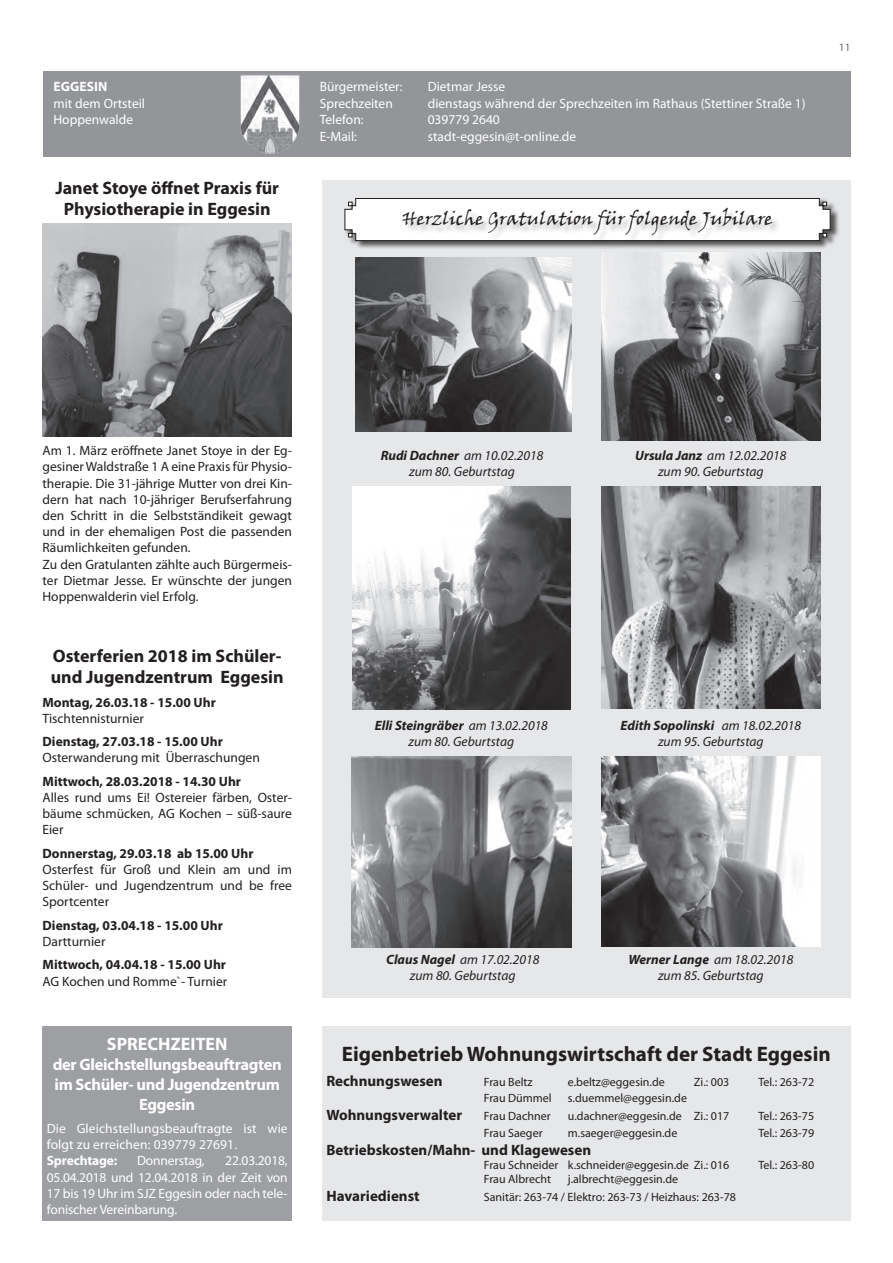
<style>
.page{position:relative;width:893px;height:1263px;background:#fff}
.page>*{position:absolute;margin:0;border:0;box-sizing:border-box;transform-origin:0 0}
.t1{font:700 21px "Myriad Pro";color:#231f20}
.t2{font:18.45px "Viner Hand ITC";color:#231f20}
.t3{font:700 18px/21.6px "Myriad Pro";color:#231f20}
.t4{font:700 18px "Myriad Pro";color:#fff}
.t5{font:700 16.5px/19.8px "Myriad Pro";letter-spacing:-.02em;color:#fff;text-align:center}
.t6{font:700 15px "Myriad Pro";color:#231f20}
.t7{font:13.5px/16.2px "Myriad Pro";color:#231f20;text-align:justify}
.t8{font:13.5px/16.2px "Myriad Pro";color:#fff}
.t9{font:italic 13.5px "Myriad Pro";color:#231f20}
.t10{font:700 13.5px "Myriad Pro";color:#231f20}
.t11{font:italic 700 13.5px "Myriad Pro";color:#231f20}
.t12{font:700 13.5px "Myriad Pro";letter-spacing:-.01em;color:#fff}
.t13{font:12px "Myriad Pro";color:#231f20}
.t14{font:11.25px "Myriad Pro";color:#6c6d70}
.s1{font-weight:700}
.s2{font-weight:400}
</style>
<div class="page">
<div style="left:322px;top:180px;width:528px;height:817px;background:#e6e7e9"></div>
<div style="left:344px;top:198px;width:495px;height:52px;background:#231f20;opacity:.75"></div>
<svg style="left:344px;top:198px;width:487px;height:44px;background:#e7e6e6"></svg>
<div style="left:403px;top:208px;width:378px;height:36px;background:#231f20;opacity:.3"></div>
<div style="left:43px;top:73px;width:808px;height:84px;background:#939598"></div>
<img style="left:240px;top:74px;width:60px;height:80px">
<div style="left:322px;top:1026px;width:528px;height:194px;background:#e6e7e9"></div>
<div style="left:43px;top:1026px;width:249px;height:194px;background:#9d9fa2"></div>
<img style="left:356px;top:258px;width:215px;height:173px">
<img style="left:352px;top:486px;width:219px;height:224px">
<img style="left:351px;top:756px;width:220px;height:191px">
<img style="left:601px;top:486px;width:220px;height:222px">
<img style="left:601px;top:252px;width:219px;height:189px">
<img style="left:601px;top:756px;width:220px;height:191px">
<img style="left:43px;top:224px;width:249px;height:213px">
<p class="t8" style="left:54px;top:78px;width:93px"><span class="s1">EGGESIN<br></span>mit dem Ortsteil<br>Hoppenwalde</p>
<p class="t8" style="left:320px;top:78px;width:84px">Bürgermeister:</p>
<p class="t8" style="left:428px;top:78px;width:79px">Dietmar Jesse</p>
<p class="t8" style="left:320px;top:95px;width:75px">Sprechzeiten</p>
<p class="t8" style="left:428px;top:95px;width:379px">dienstags während der Sprechzeiten im Rathaus (Stettiner Straße 1)</p>
<p class="t8" style="left:320px;top:111px;width:45px">Telefon:</p>
<p class="t8" style="left:428px;top:111px;width:74px">039779 2640</p>
<p class="t8" style="left:320px;top:128px;width:39px">E-Mail:</p>
<p class="t8" style="left:428px;top:128px;width:150px">stadt-eggesin@t-online.de</p>
<p class="t3" style="left:55px;top:176px;width:225px;text-align:center">Janet Stoye öffnet Praxis für<br>Physiotherapie in Eggesin</p>
<p class="t2" style="left:402px;top:207px;width:372px">Herzliche Gratulation für folgende Jubilare</p>
<p class="t14" style="left:839px;top:40px;width:13px">11</p>
<p class="t7" style="left:43px;top:442px;width:251px">Am 1. März eröffnete Janet Stoye in der Eg&shy;gesiner Waldstraße 1 A eine Praxis für Physio&shy;therapie. Die 31-jährige Mutter von drei Kin&shy;dern hat nach 10-jähriger Berufserfahrung den Schritt in die Selbstständikeit gewagt und in der ehemaligen Post die passenden Räumlichkeiten gefunden.</p>
<p class="t7" style="left:43px;top:556px;width:251px">Zu den Gratulanten zählte auch Bürgermeis&shy;ter Dietmar Jesse. Er wünschte der jungen Hoppenwalderin viel Erfolg.</p>
<p class="t3" style="left:51px;top:644px;width:234px">Osterferien 2018 im Schüler&shy;und Jugendzentrum Eggesin</p>
<p class="t10" style="left:43px;top:693px;width:175px">Montag, 26.03.18 - 15.00 Uhr</p>
<p class="t7" style="left:43px;top:710px;width:103px">Tischtennisturnier</p>
<p class="t10" style="left:43px;top:733px;width:182px">Dienstag, 27.03.18 - 15.00 Uhr</p>
<p class="t7" style="left:43px;top:749px;width:219px">Osterwanderung mit Überraschungen</p>
<p class="t10" style="left:43px;top:772px;width:200px">Mittwoch, 28.03.2018 - 14.30 Uhr</p>
<p class="t7" style="left:43px;top:789px;width:251px">Alles rund ums Ei! Ostereier färben, Oster&shy;bäume schmücken, AG Kochen – süß-saure Eier</p>
<p class="t10" style="left:43px;top:844px;width:212px">Donnerstag, 29.03.18 ab 15.00 Uhr</p>
<p class="t7" style="left:43px;top:861px;width:251px">Osterfest für Groß und Klein am und im Schüler- und Jugendzentrum und be free Sportcenter</p>
<p class="t10" style="left:43px;top:916px;width:182px">Dienstag, 03.04.18 - 15.00 Uhr</p>
<p class="t7" style="left:43px;top:933px;width:64px">Dartturnier</p>
<p class="t10" style="left:43px;top:956px;width:185px">Mittwoch, 04.04.18 - 15.00 Uhr</p>
<p class="t7" style="left:43px;top:973px;width:186px">AG Kochen und Romme`- Turnier</p>
<p class="t4" style="left:107px;top:1032px;width:122px">SPRECHZEITEN</p>
<p class="t5" style="left:53px;top:1054px;width:231px">der Gleichstellungsbeauftragten im Schüler- und Jugendzentrum<br>Eggesin</p>
<p class="t8" style="left:47px;top:1120px;width:242px">Die Gleichstellungsbeauftragte ist wie folgt zu erreichen: 039779 27691.</p>
<p class="t12" style="left:47px;top:1152px;width:72px">Sprechtage:</p>
<p class="t8" style="left:137px;top:1152px;width:69px">Donnerstag,</p>
<p class="t8" style="left:47px;top:1152px;width:242px;text-align:justify;text-indent:179px">22.03.2018, 05.04.2018 und 12.04.2018 in der Zeit von 17 bis 19 Uhr im SJZ Eggesin oder nach tele&shy;fonischer Vereinbarung.</p>
<p class="t9" style="left:381px;top:447px;width:164px"><span class="s1">Rudi Dachner</span> am 10.02.2018</p>
<p class="t9" style="left:409px;top:463px;width:107px">zum 80. Geburtstag</p>
<p class="t9" style="left:635px;top:447px;width:153px"><span class="s1">Ursula Janz</span> am 12.02.2018</p>
<p class="t9" style="left:658px;top:463px;width:107px">zum 90. Geburtstag</p>
<p class="t11" style="left:375px;top:717px;width:175px">Elli Steingräber <span class="s2">am 13.02.2018</span></p>
<p class="t9" style="left:409px;top:733px;width:107px">zum 80. Geburtstag</p>
<p class="t11" style="left:621px;top:717px;width:182px">Edith Sopolinski <span class="s2">am 18.02.2018</span></p>
<p class="t9" style="left:658px;top:733px;width:107px">zum 95. Geburtstag</p>
<p class="t9" style="left:386px;top:951px;width:155px"><span class="s1">Claus Nagel</span> am 17.02.2018</p>
<p class="t9" style="left:410px;top:967px;width:107px">zum 80. Geburtstag</p>
<p class="t9" style="left:628px;top:951px;width:166px"><span class="s1">Werner Lange</span> am 18.02.2018</p>
<p class="t9" style="left:658px;top:967px;width:107px">zum 85. Geburtstag</p>
<p class="t1" style="left:342px;top:1040px;width:490px">Eigenbetrieb Wohnungswirtschaft der Stadt Eggesin</p>
<p class="t6" style="left:326px;top:1071px;width:118px">Rechnungswesen</p>
<p class="t13" style="left:484px;top:1075px;width:50px">Frau Beltz</p>
<p class="t13" style="left:568px;top:1075px;width:98px">e.beltz@eggesin.de</p>
<p class="t13" style="left:694px;top:1075px;width:37px">Zi.: 003</p>
<p class="t13" style="left:758px;top:1075px;width:57px">Tel.: 263-72</p>
<p class="t13" style="left:484px;top:1091px;width:69px">Frau Dümmel</p>
<p class="t13" style="left:568px;top:1091px;width:121px">s.duemmel@eggesin.de</p>
<p class="t6" style="left:326px;top:1105px;width:137px">Wohnungsverwalter</p>
<p class="t13" style="left:484px;top:1109px;width:68px">Frau Dachner</p>
<p class="t13" style="left:568px;top:1109px;width:163px">u.dachner@eggesin.de Zi.: 017</p>
<p class="t13" style="left:758px;top:1109px;width:57px">Tel.: 263-75</p>
<p class="t13" style="left:484px;top:1125px;width:60px">Frau Saeger</p>
<p class="t13" style="left:568px;top:1125px;width:111px">m.saeger@eggesin.de</p>
<p class="t13" style="left:758px;top:1125px;width:57px">Tel.: 263-79</p>
<p class="t6" style="left:326px;top:1140px;width:266px">Betriebskosten/Mahn- und Klagewesen</p>
<p class="t13" style="left:484px;top:1157px;width:247px">Frau Schneider k.schneider@eggesin.de Zi.: 016</p>
<p class="t13" style="left:758px;top:1157px;width:57px">Tel.: 263-80</p>
<p class="t13" style="left:484px;top:1172px;width:69px">Frau Albrecht</p>
<p class="t13" style="left:568px;top:1172px;width:112px">j.albrecht@eggesin.de</p>
<p class="t6" style="left:326px;top:1186px;width:95px">Havariedienst</p>
<p class="t13" style="left:484px;top:1190px;width:254px">Sanitär: 263-74 / Elektro: 263-73 / Heizhaus: 263-78</p>
</div>
